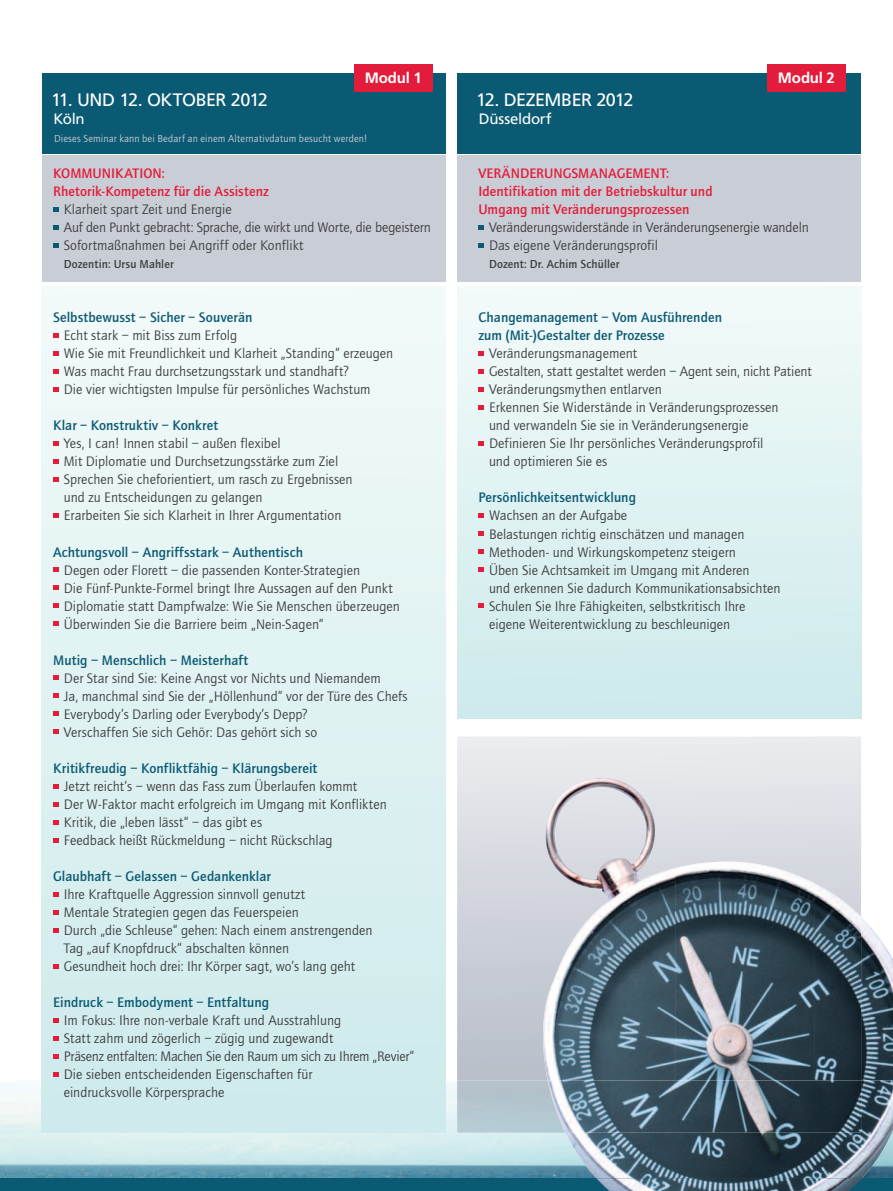
<style>
.page{position:relative;width:893px;height:1191px;background:#fff}
.page>*{position:absolute;margin:0;border:0;box-sizing:border-box;transform-origin:0 0}
.t1{font:18px "Frutiger LT";letter-spacing:-.03em;color:#fff}
.t2{font:15px "Frutiger LT";letter-spacing:-.015em;color:#fff}
.t3{font:700 15px "Frutiger LT";letter-spacing:-.015em;color:#fff}
.t4{font:14.25px/18px "Quay Sans EF";letter-spacing:.005em;color:#3e3e3f}
.t5{font:500 14.25px/18px "Quay Sans EF";letter-spacing:.005em;color:#0b5a73}
.t6{font:500 14.25px/18px "Quay Sans EF";letter-spacing:.005em;color:#e41c3b}
.t7{font:500 12px "Quay Sans EF";letter-spacing:.01em;color:#3e3e3f}
.t8{font:10.5px "Quay Sans EF";letter-spacing:.015em;color:#c9cdd5}
</style>
<div class="page">
<svg style="left:457px;top:737px;width:404px;height:343px"></svg>
<img style="left:0;top:1080px;width:565px;height:98px">
<div style="left:457px;top:1080px;width:91px;height:52px;background:#b4c6cf"></div>
<div style="left:457px;top:286px;width:404px;height:432px;background:linear-gradient(to bottom,#f3fafa,#cdeaeb)"></div>
<div style="left:457px;top:156px;width:404px;height:126px;background:#c9cdd5"></div>
<div style="left:457px;top:72px;width:404px;height:81px;background:#0b5a73"></div>
<div style="left:42px;top:286px;width:404px;height:794px;background:linear-gradient(to bottom,#f3fafa,#cfeaeb)"></div>
<div style="left:42px;top:1080px;width:404px;height:52px;background:#ceeaec"></div>
<div style="left:42px;top:156px;width:404px;height:126px;background:#c9cdd5"></div>
<div style="left:42px;top:72px;width:404px;height:81px;background:#0b5a73"></div>
<svg style="left:53px;top:207px;width:6px;height:5px"></svg>
<svg style="left:53px;top:225px;width:6px;height:5px"></svg>
<svg style="left:53px;top:243px;width:6px;height:5px"></svg>
<svg style="left:53px;top:333px;width:6px;height:5px"></svg>
<svg style="left:53px;top:351px;width:6px;height:5px"></svg>
<svg style="left:53px;top:369px;width:6px;height:5px"></svg>
<svg style="left:53px;top:387px;width:6px;height:5px"></svg>
<svg style="left:53px;top:441px;width:6px;height:5px"></svg>
<svg style="left:53px;top:459px;width:6px;height:5px"></svg>
<svg style="left:53px;top:477px;width:6px;height:5px"></svg>
<svg style="left:53px;top:513px;width:6px;height:5px"></svg>
<svg style="left:53px;top:567px;width:6px;height:5px"></svg>
<svg style="left:53px;top:585px;width:6px;height:5px"></svg>
<svg style="left:53px;top:603px;width:6px;height:5px"></svg>
<svg style="left:53px;top:621px;width:6px;height:5px"></svg>
<svg style="left:53px;top:675px;width:6px;height:5px"></svg>
<svg style="left:53px;top:693px;width:6px;height:5px"></svg>
<svg style="left:53px;top:711px;width:6px;height:5px"></svg>
<svg style="left:53px;top:729px;width:6px;height:5px"></svg>
<svg style="left:53px;top:783px;width:6px;height:5px"></svg>
<svg style="left:53px;top:801px;width:6px;height:5px"></svg>
<svg style="left:53px;top:819px;width:6px;height:5px"></svg>
<svg style="left:53px;top:837px;width:6px;height:5px"></svg>
<svg style="left:53px;top:891px;width:6px;height:5px"></svg>
<svg style="left:53px;top:909px;width:6px;height:5px"></svg>
<svg style="left:53px;top:927px;width:6px;height:5px"></svg>
<svg style="left:53px;top:963px;width:6px;height:5px"></svg>
<svg style="left:53px;top:1017px;width:6px;height:5px"></svg>
<svg style="left:53px;top:1035px;width:6px;height:5px"></svg>
<svg style="left:53px;top:1053px;width:6px;height:5px"></svg>
<svg style="left:53px;top:1071px;width:6px;height:5px"></svg>
<svg style="left:478px;top:225px;width:6px;height:5px"></svg>
<svg style="left:478px;top:243px;width:6px;height:5px"></svg>
<svg style="left:478px;top:351px;width:6px;height:5px"></svg>
<svg style="left:478px;top:369px;width:6px;height:5px"></svg>
<svg style="left:478px;top:387px;width:6px;height:5px"></svg>
<svg style="left:478px;top:405px;width:6px;height:5px"></svg>
<svg style="left:478px;top:441px;width:6px;height:5px"></svg>
<svg style="left:478px;top:513px;width:6px;height:5px"></svg>
<svg style="left:478px;top:531px;width:6px;height:5px"></svg>
<svg style="left:478px;top:549px;width:6px;height:5px"></svg>
<svg style="left:478px;top:567px;width:6px;height:5px"></svg>
<svg style="left:478px;top:603px;width:6px;height:5px"></svg>
<div style="left:354px;top:64px;width:79px;height:27px;background:#e41c3b"></div>
<div style="left:767px;top:64px;width:79px;height:27px;background:#e41c3b"></div>
<div style="left:0;top:1178px;width:893px;height:13px;background:#0b5a73"></div>
<img style="left:861px;top:917px;width:32px;height:163px">
<img style="left:537px;top:778px;width:72px;height:209px">
<img style="left:675px;top:861px;width:140px;height:219px">
<img style="left:814px;top:883px;width:47px;height:197px">
<img style="left:565px;top:1080px;width:328px;height:98px">
<img style="left:548px;top:1080px;width:313px;height:52px">
<img style="left:596px;top:1178px;width:266px;height:13px">
<p class="t3" style="left:365px;top:69px;width:58px">Modul 1</p>
<p class="t3" style="left:778px;top:69px;width:58px">Modul 2</p>
<p class="t1" style="left:51px;top:89px;width:218px">11. UND 12. OKTOBER 2012</p>
<p class="t2" style="left:54px;top:110px;width:33px">Köln</p>
<p class="t8" style="left:54px;top:133px;width:315px">Dieses Seminar kann bei Bedarf an einem Alternativdatum besucht werden!</p>
<p class="t6" style="left:53px;top:165px;width:217px">KOMMUNIKATION:<br>Rhetorik-Kompetenz für die Assistenz</p>
<p class="t4" style="left:64px;top:201px;width:369px">Klarheit spart Zeit und Energie<br>Auf den Punkt gebracht: Sprache, die wirkt und Worte, die begeistern<br>Sofortmaßnahmen bei Angriff oder Konflikt</p>
<p class="t7" style="left:64px;top:258px;width:111px">Dozentin: Ursu Mahler</p>
<p class="t5" style="left:53px;top:309px;width:201px">Selbstbewusst – Sicher – Souverän</p>
<p class="t4" style="left:64px;top:327px;width:331px">Echt stark – mit Biss zum Erfolg<br>Wie Sie mit Freundlichkeit und Klarheit „Standing“ erzeugen Was macht Frau durchsetzungsstark und standhaft?<br>Die vier wichtigsten Impulse für persönliches Wachstum</p>
<p class="t5" style="left:53px;top:417px;width:167px">Klar – Konstruktiv – Konkret</p>
<p class="t4" style="left:64px;top:435px;width:290px">Yes, I can! Innen stabil – außen flexibel<br>Mit Diplomatie und Durchsetzungsstärke zum Ziel Sprechen Sie cheforientiert, um rasch zu Ergebnissen und zu Entscheidungen zu gelangen<br>Erarbeiten Sie sich Klarheit in Ihrer Argumentation</p>
<p class="t5" style="left:53px;top:543px;width:251px">Achtungsvoll – Angriffsstark – Authentisch</p>
<p class="t4" style="left:64px;top:561px;width:338px">Degen oder Florett – die passenden Konter-Strategien<br>Die Fünf-Punkte-Formel bringt Ihre Aussagen auf den Punkt Diplomatie statt Dampfwalze: Wie Sie Menschen überzeugen Überwinden Sie die Barriere beim „Nein-Sagen“</p>
<p class="t5" style="left:53px;top:651px;width:197px">Mutig – Menschlich – Meisterhaft</p>
<p class="t4" style="left:64px;top:669px;width:345px">Der Star sind Sie: Keine Angst vor Nichts und Niemandem<br>Ja, manchmal sind Sie der „Höllenhund“ vor der Türe des Chefs Everybody’s Darling oder Everybody’s Depp?<br>Verschaffen Sie sich Gehör: Das gehört sich so</p>
<p class="t5" style="left:53px;top:759px;width:266px">Kritikfreudig – Konfliktfähig – Klärungsbereit</p>
<p class="t4" style="left:64px;top:777px;width:325px">Jetzt reicht’s – wenn das Fass zum Überlaufen kommt<br>Der W-Faktor macht erfolgreich im Umgang mit Konflikten Kritik, die „leben lässt“ – das gibt es<br>Feedback heißt Rückmeldung – nicht Rückschlag</p>
<p class="t5" style="left:53px;top:867px;width:219px">Glaubhaft – Gelassen – Gedankenklar</p>
<p class="t4" style="left:64px;top:885px;width:310px">Ihre Kraftquelle Aggression sinnvoll genutzt<br>Mentale Strategien gegen das Feuerspeien<br>Durch „die Schleuse“ gehen: Nach einem anstrengenden Tag „auf Knopfdruck“ abschalten können<br>Gesundheit hoch drei: Ihr Körper sagt, wo’s lang geht</p>
<p class="t5" style="left:53px;top:993px;width:217px">Eindruck – Embodyment – Entfaltung</p>
<p class="t4" style="left:64px;top:1011px;width:352px">Im Fokus: Ihre non-verbale Kraft und Ausstrahlung<br>Statt zahm und zögerlich – zügig und zugewandt<br>Präsenz entfalten: Machen Sie den Raum um sich zu Ihrem „Revier“ Die sieben entscheidenden Eigenschaften für<br>eindrucksvolle Körpersprache</p>
<p class="t1" style="left:476px;top:89px;width:159px">12. DEZEMBER 2012</p>
<p class="t2" style="left:479px;top:110px;width:74px">Düsseldorf</p>
<p class="t6" style="left:478px;top:165px;width:236px">VERÄNDERUNGSMANAGEMENT:<br>Identifikation mit der Betriebskultur und<br>Umgang mit Veränderungsprozessen</p>
<p class="t4" style="left:489px;top:219px;width:321px">Veränderungswiderstände in Veränderungsenergie wandeln<br>Das eigene Veränderungsprofil</p>
<p class="t7" style="left:489px;top:258px;width:132px">Dozent: Dr. Achim Schüller</p>
<p class="t5" style="left:478px;top:309px;width:245px">Changemanagement – Vom Ausführenden zum (Mit-)Gestalter der Prozesse</p>
<p class="t4" style="left:489px;top:345px;width:324px">Veränderungsmanagement<br>Gestalten, statt gestaltet werden – Agent sein, nicht Patient Veränderungsmythen entlarven<br>Erkennen Sie Widerstände in Veränderungsprozessen<br>und verwandeln Sie sie in Veränderungsenergie<br>Definieren Sie Ihr persönliches Veränderungsprofil<br>und optimieren Sie es</p>
<p class="t5" style="left:478px;top:489px;width:159px">Persönlichkeitsentwicklung</p>
<p class="t4" style="left:489px;top:507px;width:293px">Wachsen an der Aufgabe<br>Belastungen richtig einschätzen und managen Methoden- und Wirkungskompetenz steigern<br>Üben Sie Achtsamkeit im Umgang mit Anderen<br>und erkennen Sie dadurch Kommunikationsabsichten Schulen Sie Ihre Fähigkeiten, selbstkritisch Ihre eigene Weiterentwicklung zu beschleunigen</p>
</div>
